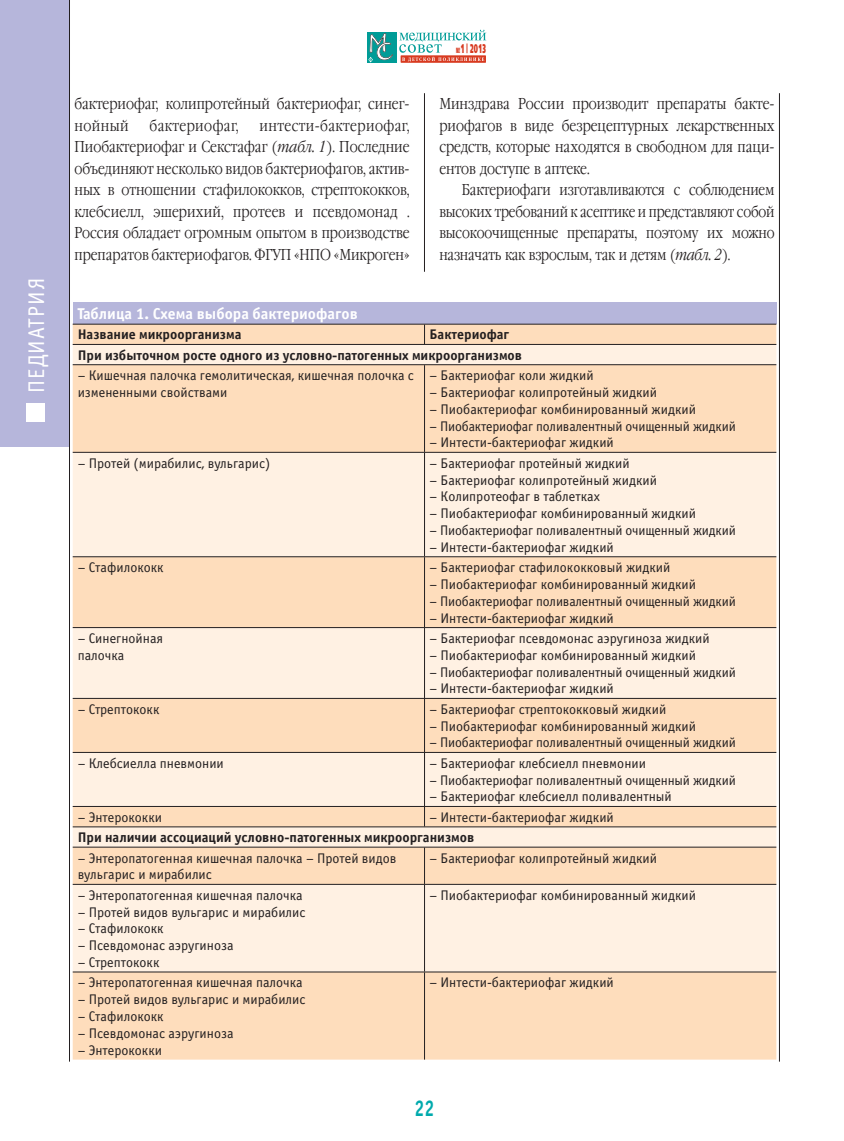
<style>
.page{position:relative;width:844px;height:1141px;background:#fff}
.page>*{position:absolute;margin:0;border:0;box-sizing:border-box;transform-origin:0 0}
.t1{font:22.75px "Officina Sans C";letter-spacing:.05em;color:#fff;scale:.95 1}
.t2{font:700 22.75px "Officina Sans C";color:#00aaad;scale:.78 1}
.t3{font:300 15.75px/21.5px "Garamond Narrow C";color:#231f20;text-align:justify}
.t4{font:700 15.75px "Officina Sans C";color:#fff}
.t5{font:300 15.75px "Garamond Narrow C";letter-spacing:.03em;color:#231f20}
.t6{font:14px/16.8px "Officina Sans C";color:#231f20}
.t7{font:700 14px/20.3px "Officina Sans C";color:#231f20}
.t8{font:12.6px "Free Set Black C";color:#d83a20;scale:.45 1}
.s1{font-style:italic}
.s2{font-size:7.52px}
</style>
<div class="page">
<div style="left:0;top:0;width:69px;height:446px;background:#b6b6db"></div>
<hr style="left:69px;top:0;width:1px;height:1062px;background:#231f20">
<hr style="left:778px;top:93px;width:1px;height:969px;background:#231f20">
<div style="left:26px;top:404px;width:18px;height:18px;background:#fff"></div>
<div style="left:367px;top:33px;width:29px;height:30px;background:#009c97"></div>
<svg style="left:368px;top:33px;width:25px;height:29px"></svg>
<div style="left:400px;top:55px;width:86px;height:8px;border:1px solid #fff"></div>
<svg style="left:399px;top:30px;width:87px;height:32px"></svg>
<div style="left:73px;top:303px;width:703px;height:21px;background:#b6b6db"></div>
<div style="left:73px;top:325px;width:703px;height:735px;background:#feddbc"></div>
<svg style="left:73px;top:345px;width:703px;height:627px;background:#fde7d1"></svg>
<hr style="left:73px;top:324px;width:703px;height:1px;background:#231f20">
<svg style="left:424px;top:325px;width:1px;height:19px"></svg>
<hr style="left:73px;top:344px;width:703px;height:1px;background:#231f20">
<hr style="left:73px;top:364px;width:703px;height:1px;background:#231f20">
<hr style="left:424px;top:365px;width:1px;height:87px;background:#231f20">
<hr style="left:73px;top:452px;width:703px;height:1px;background:#231f20">
<hr style="left:424px;top:453px;width:1px;height:103px;background:#231f20">
<hr style="left:73px;top:556px;width:703px;height:1px;background:#231f20">
<hr style="left:424px;top:557px;width:1px;height:70px;background:#231f20">
<hr style="left:73px;top:627px;width:703px;height:1px;background:#231f20">
<hr style="left:424px;top:628px;width:1px;height:70px;background:#231f20">
<hr style="left:73px;top:698px;width:703px;height:1px;background:#231f20">
<hr style="left:424px;top:699px;width:1px;height:53px;background:#231f20">
<hr style="left:73px;top:752px;width:703px;height:1px;background:#231f20">
<hr style="left:424px;top:753px;width:1px;height:53px;background:#231f20">
<hr style="left:73px;top:806px;width:703px;height:1px;background:#231f20">
<svg style="left:424px;top:807px;width:1px;height:19px"></svg>
<hr style="left:73px;top:826px;width:703px;height:1px;background:#231f20">
<hr style="left:73px;top:847px;width:703px;height:1px;background:#231f20">
<hr style="left:424px;top:848px;width:1px;height:36px;background:#231f20">
<hr style="left:73px;top:884px;width:703px;height:1px;background:#231f20">
<hr style="left:424px;top:885px;width:1px;height:87px;background:#231f20">
<hr style="left:73px;top:972px;width:703px;height:1px;background:#231f20">
<hr style="left:424px;top:972px;width:1px;height:88px;background:#231f20">
<hr style="left:424px;top:93px;width:1px;height:179px;background:#231f20">
<h1 class="t1" style="left:24px;top:393px;width:122px;rotate:-90deg">ПЕДИАТРИЯ</h1>
<p class="t3" style="left:74px;top:94px;width:336px">бактериофаг, колипротейный бактериофаг, синег&shy;нойный</p>
<p class="t3" style="left:74px;top:116px;width:336px;text-indent:185px">интести-бактериофаг, Пиобактериофаг и Секстафаг (<span class="s1">табл. 1</span>). Последние объединяют несколько видов бактериофагов, актив&shy;ных в отношении стафилококков, стрептококков, клебсиелл, эшерихий, протеев и псевдомонад .<br>Россия обладает огромным опытом в производстве препаратов бактериофагов. ФГУП «НПО «Микроген»</p>
<p class="t5" style="left:149px;top:119px;width:91px">бактериофаг,</p>
<p class="t8" style="left:456px;top:41px;width:68px"><span class="s2">№</span>1 | 2013</p>
<p class="t3" style="left:439px;top:94px;width:336px">Минздрава России производит препараты бакте&shy;риофагов в виде безрецептурных лекарственных средств, которые находятся в свободном для паци&shy;ентов доступе в аптеке.</p>
<p class="t3" style="left:439px;top:180px;width:336px;text-indent:22px">Бактериофаги изготавливаются с соблюдением высоких требований к асептике и представляют собой высокоочищенные препараты, поэтому их можно назначать как взрослым, так и детям (<span class="s1">табл. 2</span>).</p>
<p class="t4" style="left:78px;top:305px;width:281px">Таблица 1. Схема выбора бактериофагов</p>
<p class="t7" style="left:78px;top:325px;width:165px">Название микроорганизма</p>
<p class="t7" style="left:78px;top:325px;width:446px;text-indent:352px">Бактериофаг<br>При избыточном росте одного из условно-патогенных микроорганизмов</p>
<p class="t6" style="left:78px;top:367px;width:338px">– Кишечная палочка гемолитическая, кишечная полочка с измененными свойствами</p>
<p class="t6" style="left:429px;top:367px;width:166px">– Бактериофаг коли жидкий</p>
<p class="t6" style="left:429px;top:384px;width:229px">– Бактериофаг колипротейный жидкий</p>
<p class="t6" style="left:429px;top:401px;width:268px">– Пиобактериофаг комбинированный жидкий</p>
<p class="t6" style="left:429px;top:418px;width:308px">– Пиобактериофаг поливалентный очищенный жидкий</p>
<p class="t6" style="left:429px;top:435px;width:186px">– Интести-бактериофаг жидкий</p>
<p class="t6" style="left:78px;top:455px;width:194px">– Протей (мирабилис, вульгарис)</p>
<p class="t6" style="left:429px;top:455px;width:201px">– Бактериофаг протейный жидкий</p>
<p class="t6" style="left:429px;top:472px;width:229px">– Бактериофаг колипротейный жидкий</p>
<p class="t6" style="left:429px;top:489px;width:172px">– Колипротеофаг в таблетках</p>
<p class="t6" style="left:429px;top:505px;width:268px">– Пиобактериофаг комбинированный жидкий</p>
<p class="t6" style="left:429px;top:522px;width:308px">– Пиобактериофаг поливалентный очищенный жидкий</p>
<p class="t6" style="left:429px;top:539px;width:186px">– Интести-бактериофаг жидкий</p>
<p class="t6" style="left:78px;top:559px;width:87px">– Стафилококк</p>
<p class="t6" style="left:429px;top:559px;width:242px">– Бактериофаг стафилококковый жидкий</p>
<p class="t6" style="left:429px;top:576px;width:268px">– Пиобактериофаг комбинированный жидкий</p>
<p class="t6" style="left:429px;top:593px;width:308px">– Пиобактериофаг поливалентный очищенный жидкий</p>
<p class="t6" style="left:429px;top:610px;width:186px">– Интести-бактериофаг жидкий</p>
<p class="t6" style="left:78px;top:630px;width:87px">– Синегнойная палочка</p>
<p class="t6" style="left:429px;top:630px;width:281px">– Бактериофаг псевдомонас аэругиноза жидкий</p>
<p class="t6" style="left:429px;top:647px;width:268px">– Пиобактериофаг комбинированный жидкий</p>
<p class="t6" style="left:429px;top:664px;width:308px">– Пиобактериофаг поливалентный очищенный жидкий</p>
<p class="t6" style="left:429px;top:681px;width:186px">– Интести-бактериофаг жидкий</p>
<p class="t6" style="left:78px;top:701px;width:83px">– Стрептококк</p>
<p class="t6" style="left:429px;top:701px;width:238px">– Бактериофаг стрептококковый жидкий</p>
<p class="t6" style="left:429px;top:718px;width:268px">– Пиобактериофаг комбинированный жидкий</p>
<p class="t6" style="left:429px;top:735px;width:308px">– Пиобактериофаг поливалентный очищенный жидкий</p>
<p class="t6" style="left:78px;top:755px;width:148px">– Клебсиелла пневмонии</p>
<p class="t6" style="left:429px;top:755px;width:218px">– Бактериофаг клебсиелл пневмонии</p>
<p class="t6" style="left:429px;top:772px;width:308px">– Пиобактериофаг поливалентный очищенный жидкий</p>
<p class="t6" style="left:429px;top:789px;width:244px">– Бактериофаг клебсиелл поливалентный</p>
<p class="t6" style="left:78px;top:809px;width:86px">– Энтерококки</p>
<p class="t6" style="left:429px;top:809px;width:186px">– Интести-бактериофаг жидкий</p>
<p class="t7" style="left:78px;top:828px;width:398px">При наличии ассоциаций условно-патогенных микроорганизмов</p>
<p class="t6" style="left:78px;top:850px;width:320px">– Энтеропатогенная кишечная палочка – Протей видов вульгарис и мирабилис</p>
<p class="t6" style="left:429px;top:850px;width:229px">– Бактериофаг колипротейный жидкий</p>
<p class="t6" style="left:78px;top:887px;width:226px">– Энтеропатогенная кишечная палочка</p>
<p class="t6" style="left:78px;top:904px;width:229px">– Протей видов вульгарис и мирабилис</p>
<p class="t6" style="left:78px;top:921px;width:87px">– Стафилококк</p>
<p class="t6" style="left:78px;top:937px;width:157px">– Псевдомонас аэругиноза</p>
<p class="t6" style="left:78px;top:954px;width:83px">– Стрептококк</p>
<p class="t6" style="left:429px;top:887px;width:268px">– Пиобактериофаг комбинированный жидкий</p>
<p class="t6" style="left:78px;top:975px;width:226px">– Энтеропатогенная кишечная палочка</p>
<p class="t6" style="left:78px;top:991px;width:229px">– Протей видов вульгарис и мирабилис</p>
<p class="t6" style="left:78px;top:1008px;width:87px">– Стафилококк</p>
<p class="t6" style="left:78px;top:1025px;width:157px">– Псевдомонас аэругиноза</p>
<p class="t6" style="left:78px;top:1042px;width:86px">– Энтерококки</p>
<p class="t6" style="left:429px;top:975px;width:186px">– Интести-бактериофаг жидкий</p>
<h1 class="t2" style="left:414px;top:1095px;width:27px">22</h1>
</div>
